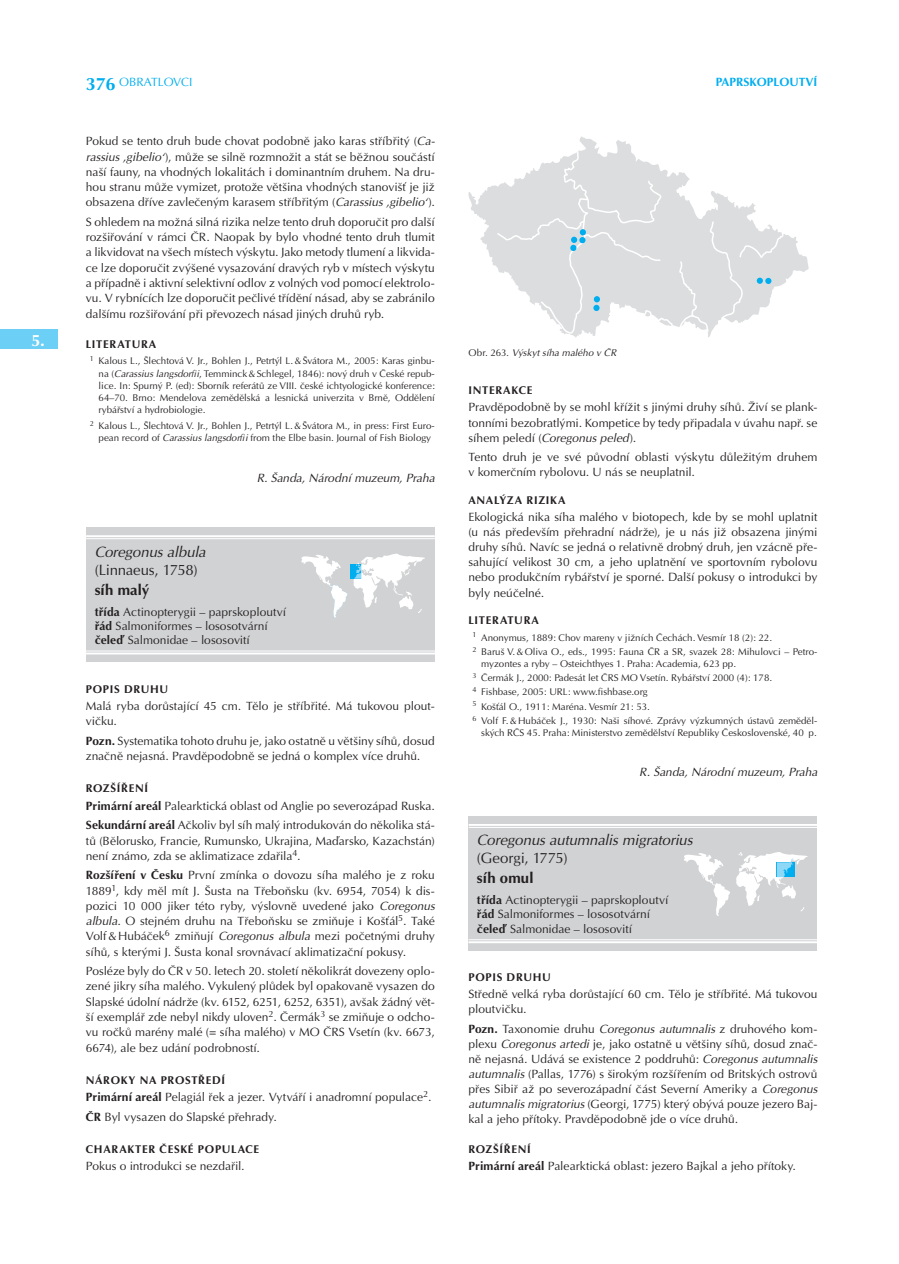
<style>
.page{position:relative;width:899px;height:1264px;background:#fff}
.page>*{position:absolute;margin:0;border:0;box-sizing:border-box;transform-origin:0 0}
.t1{font:700 16.5px "Optima CE";color:#fff}
.t2{font:italic 15px "Optima CE";letter-spacing:-.01em;color:#231f20}
.t3{font:15px "Optima CE";letter-spacing:-.015em;color:#231f20}
.t4{font:700 15px "Optima CE";letter-spacing:.005em;color:#231f20}
.t5{font:12px/15.3px "Optima CE";color:#231f20}
.t6{font:italic 12px "Optima CE";letter-spacing:-.005em;color:#231f20}
.t7{font:700 12px "Optima CE";color:#00aeef}
.t8{font:12px "Optima CE";color:#00aeef}
.t9{font:700 11.25px "Optima CE";letter-spacing:.055em;color:#231f20}
.t10{font:9.75px/12.3px "Optima CE";color:#231f20}
.t11{font:italic 9.75px "Optima CE";color:#231f20}
.s1{font-weight:700;font-size:18px}
.s2{font-style:italic}
.s3{font-weight:700}
.s4{font-style:normal}
</style>
<div class="page">
<div style="left:0;top:329px;width:57px;height:19px;background:#6bcff6"></div>
<div style="left:86px;top:527px;width:348px;height:135px;background:#d1d2d4"></div>
<hr style="left:86px;top:535px;width:349px;height:2px;background:#fff">
<hr style="left:86px;top:538px;width:349px;height:1px;background:#fff">
<hr style="left:86px;top:650px;width:349px;height:1px;background:#fff">
<hr style="left:86px;top:652px;width:349px;height:2px;background:#fff">
<svg style="left:301px;top:553px;width:124px;height:64px"></svg>
<svg style="left:468px;top:136px;width:341px;height:202px"></svg>
<svg style="left:495px;top:150px;width:289px;height:183px"></svg>
<svg style="left:765px;top:278px;width:6px;height:6px"></svg>
<div style="left:757px;top:277px;width:6px;height:7px;background:#00aeef;border-radius:50%"></div>
<svg style="left:539px;top:196px;width:61px;height:138px;background:#dadfe2"></svg>
<div style="left:469px;top:816px;width:348px;height:134px;background:#d1d2d4"></div>
<hr style="left:469px;top:823px;width:348px;height:2px;background:#fff">
<hr style="left:469px;top:827px;width:348px;height:1px;background:#fff">
<hr style="left:468px;top:939px;width:350px;height:1px;background:#fff">
<hr style="left:468px;top:941px;width:350px;height:2px;background:#fff">
<svg style="left:684px;top:853px;width:46px;height:62px"></svg>
<svg style="left:736px;top:852px;width:71px;height:59px"></svg>
<h1 class="t1" style="left:31px;top:333px;width:15px">5.</h1>
<p class="t8" style="left:86px;top:77px;width:108px"><span class="s1">376</span> OBRATLOVCI</p>
<p class="t7" style="left:715px;top:77px;width:103px">PAPRSKOPLOUTVÍ</p>
<p class="t5" style="left:86px;top:134px;width:350px;text-align:justify">Pokud se tento druh bude chovat podobně jako karas stříbřitý (<span class="s2">Ca&shy;rassius ‚gibelio‘</span>), může se silně rozmnožit a stát se běžnou součástí naší fauny, na vhodných lokalitách i dominantním druhem. Na dru&shy;hou stranu může vymizet, protože většina vhodných stanovišť je již obsazena dříve zavlečeným karasem stříbřitým (<span class="s2">Carassius ‚gibelio‘</span>).</p>
<p class="t5" style="left:86px;top:215px;width:350px;text-align:justify">S ohledem na možná silná rizika nelze tento druh doporučit pro další rozšiřování v rámci ČR. Naopak by bylo vhodné tento druh tlumit a likvidovat na všech místech výskytu. Jako metody tlumení a likvida&shy;ce lze doporučit zvýšené vysazování dravých ryb v místech výskytu a případně i aktivní selektivní odlov z volných vod pomocí elektrolo&shy;vu. V rybnících lze doporučit pečlivé třídění násad, aby se zabránilo dalšímu rozšiřování při převozech násad jiných druhů ryb.</p>
<p class="t9" style="left:86px;top:339px;width:72px">LITERATURA</p>
<p class="t10" style="left:99px;top:355px;width:338px;text-align:justify;text-indent:-9px"><sup>1</sup> Kalous L., Šlechtová V. Jr., Bohlen J., Petrtýl L. &amp; Švátora M., 2005: Karas ginbu&shy;na (<span class="s2">Carassius langsdorfii</span>, Temminck &amp; Schlegel, 1846): nový druh v České repub&shy;lice. In: Spurný P. (ed): Sborník referátů ze VIII. české ichtyologické konference:<br>64–70. Brno: Mendelova zemědělská a lesnická univerzita v Brně, Oddělení rybářství a hydrobiologie.</p>
<p class="t10" style="left:90px;top:420px;width:346px;text-align:center"><sup>2</sup> Kalous L., Šlechtová V. Jr., Bohlen J., Petrtýl L. &amp; Švátora M., in press: First Euro&shy;pean record of <span class="s2">Carassius langsdorfii</span> from the Elbe basin. Journal of Fish Biology</p>
<p class="t6" style="left:257px;top:473px;width:180px">R. Šanda, Národní muzeum, Praha</p>
<p class="t2" style="left:95px;top:545px;width:113px">Coregonus albula</p>
<p class="t3" style="left:95px;top:563px;width:105px">(Linnaeus, 1758)</p>
<p class="t4" style="left:95px;top:583px;width:56px">síh malý</p>
<p class="t5" style="left:95px;top:605px;width:193px;line-height:14.4px"><span class="s3">třída</span> Actinopterygii – paprskoploutví <span class="s3">řád</span> Salmoniformes – lososotvární <span class="s3">čeleď</span> Salmonidae – lososovití</p>
<p class="t9" style="left:86px;top:684px;width:84px">POPIS DRUHU</p>
<p class="t5" style="left:86px;top:698px;width:350px">Malá ryba dorůstající 45 cm. Tělo je stříbřité. Má tukovou plout&shy;vičku.</p>
<p class="t5" style="left:86px;top:733px;width:350px"><span class="s3">Pozn.</span> Systematika tohoto druhu je, jako ostatně u většiny síhů, dosud značně nejasná. Pravděpodobně se jedná o komplex více druhů.</p>
<p class="t9" style="left:86px;top:783px;width:64px">ROZŠÍŘENÍ</p>
<p class="t5" style="left:86px;top:796px;width:350px;line-height:19.5px"><span class="s3">Primární areál</span> Palearktická oblast od Anglie po severozápad Ruska.<br><span class="s3">Sekundární areál</span> Ačkoliv byl síh malý introdukován do několika stá-</p>
<p class="t5" style="left:86px;top:833px;width:350px">tů (Bělorusko, Francie, Rumunsko, Ukrajina, Maďarsko, Kazachstán) není známo, zda se aklimatizace zdařila<sup>4</sup>.</p>
<p class="t5" style="left:86px;top:868px;width:350px;text-align:justify"><span class="s3">Rozšíření v Česku</span> První zmínka o dovozu síha malého je z roku 1889<sup>1</sup>, kdy měl mít J. Šusta na Třeboňsku (kv. 6954, 7054) k dis&shy;pozici 10 000 jiker této ryby, výslovně uvedené jako <span class="s2">Coregonus albula</span>. O stejném druhu na Třeboňsku se zmiňuje i Košťál<sup>5</sup>. Také Volf &amp; Hubáček<sup>6</sup> zmiňují <span class="s2">Coregonus albula</span> mezi početnými druhy síhů, s kterými J. Šusta konal srovnávací aklimatizační pokusy.</p>
<p class="t5" style="left:86px;top:964px;width:350px;text-align:justify">Posléze byly do ČR v 50. letech 20. století několikrát dovezeny oplo&shy;zené jikry síha malého. Vykulený plůdek byl opakovaně vysazen do Slapské údolní nádrže (kv. 6152, 6251, 6252, 6351), avšak žádný vět&shy;ší exemplář zde nebyl nikdy uloven<sup>2</sup>. Čermák<sup>3</sup> se zmiňuje o odcho&shy;vu ročků marény malé (= síha malého) v MO ČRS Vsetín (kv. 6673, 6674), ale bez udání podrobností.</p>
<p class="t9" style="left:86px;top:1075px;width:141px">NÁROKY NA PROSTŘEDÍ</p>
<p class="t5" style="left:86px;top:1087px;width:347px;line-height:19.5px"><span class="s3">Primární areál</span> Pelagiál řek a jezer. Vytváří i anadromní populace<sup>2</sup>.<br><span class="s3">ČR</span> Byl vysazen do Slapské přehrady.</p>
<p class="t9" style="left:86px;top:1144px;width:175px">CHARAKTER ČESKÉ POPULACE</p>
<p class="t5" style="left:86px;top:1159px;width:160px">Pokus o introdukci se nezdařil.</p>
<p class="t11" style="left:468px;top:348px;width:149px"><span class="s4">Obr. 263</span>. Výskyt síha malého v ČR</p>
<p class="t9" style="left:468px;top:386px;width:65px">INTERAKCE</p>
<p class="t5" style="left:468px;top:400px;width:350px;text-align:justify">Pravděpodobně by se mohl křížit s jinými druhy síhů. Živí se plank&shy;tonními bezobratlými. Kompetice by tedy připadala v úvahu např. se síhem peledí (<span class="s2">Coregonus peled</span>).</p>
<p class="t5" style="left:468px;top:450px;width:350px">Tento druh je ve své původní oblasti výskytu důležitým druhem v komerčním rybolovu. U nás se neuplatnil.</p>
<p class="t9" style="left:468px;top:495px;width:99px">ANALÝZA RIZIKA</p>
<p class="t5" style="left:468px;top:510px;width:350px;text-align:justify">Ekologická nika síha malého v biotopech, kde by se mohl uplatnit (u nás především přehradní nádrže), je u nás již obsazena jinými druhy síhů. Navíc se jedná o relativně drobný druh, jen vzácně pře&shy;sahující velikost 30 cm, a jeho uplatnění ve sportovním rybolovu nebo produkčním rybářství je sporné. Další pokusy o introdukci by byly neúčelné.</p>
<p class="t9" style="left:468px;top:615px;width:72px">LITERATURA</p>
<p class="t10" style="left:472px;top:630px;width:346px;line-height:14.2px"><sup>1</sup> Anonymus, 1889: Chov mareny v jižních Čechách. Vesmír 18 (2): 22.<br><sup>2</sup> Baruš V. &amp; Oliva O., eds., 1995: Fauna ČR a SR, svazek 28: Mihulovci – Petro-</p>
<p class="t10" style="left:472px;top:657px;width:346px;line-height:14.2px;text-indent:9px">myzontes a ryby – Osteichthyes 1. Praha: Academia, 623 pp.<br><sup>3</sup> Čermák J., 2000: Padesát let ČRS MO Vsetín. Rybářství 2000 (4): 178.<br><sup>4</sup> Fishbase, 2005: URL: www.fishbase.org<br><sup>5</sup> Košťál O., 1911: Maréna. Vesmír 21: 53.<br><sup>6</sup> Volf F. &amp; Hubáček J., 1930: Naši síhové. Zprávy výzkumných ústavů zeměděl-</p>
<p class="t10" style="left:481px;top:727px;width:337px">ských RČS 45. Praha: Ministerstvo zemědělství Republiky Československé, 40 p.</p>
<p class="t6" style="left:639px;top:767px;width:180px">R. Šanda, Národní muzeum, Praha</p>
<p class="t2" style="left:477px;top:833px;width:217px">Coregonus autumnalis migratorius</p>
<p class="t3" style="left:477px;top:851px;width:92px">(Georgi, 1775)</p>
<p class="t4" style="left:477px;top:871px;width:58px">síh omul</p>
<p class="t5" style="left:477px;top:893px;width:193px;line-height:14.4px"><span class="s3">třída</span> Actinopterygii – paprskoploutví <span class="s3">řád</span> Salmoniformes – lososotvární <span class="s3">čeleď</span> Salmonidae – lososovití</p>
<p class="t9" style="left:468px;top:972px;width:84px">POPIS DRUHU</p>
<p class="t5" style="left:468px;top:987px;width:350px">Středně velká ryba dorůstající 60 cm. Tělo je stříbřité. Má tukovou ploutvičku.</p>
<p class="t5" style="left:468px;top:1021px;width:350px;text-align:justify"><span class="s3">Pozn.</span> Taxonomie druhu <span class="s2">Coregonus autumnalis</span> z druhového kom&shy;plexu <span class="s2">Coregonus artedi</span> je, jako ostatně u většiny síhů, dosud znač&shy;ně nejasná. Udává se existence 2 poddruhů: <span class="s2">Coregonus autumnalis autumnalis</span> (Pallas, 1776) s širokým rozšířením od Britských ostrovů přes Sibiř až po severozápadní část Severní Ameriky a <span class="s2">Coregonus autumnalis migratorius</span> (Georgi, 1775) který obývá pouze jezero Baj&shy;kal a jeho přítoky. Pravděpodobně jde o více druhů.</p>
<p class="t9" style="left:468px;top:1144px;width:64px">ROZŠÍŘENÍ</p>
<p class="t5" style="left:468px;top:1159px;width:329px"><span class="s3">Primární areál</span> Palearktická oblast: jezero Bajkal a jeho přítoky.</p>
</div>
